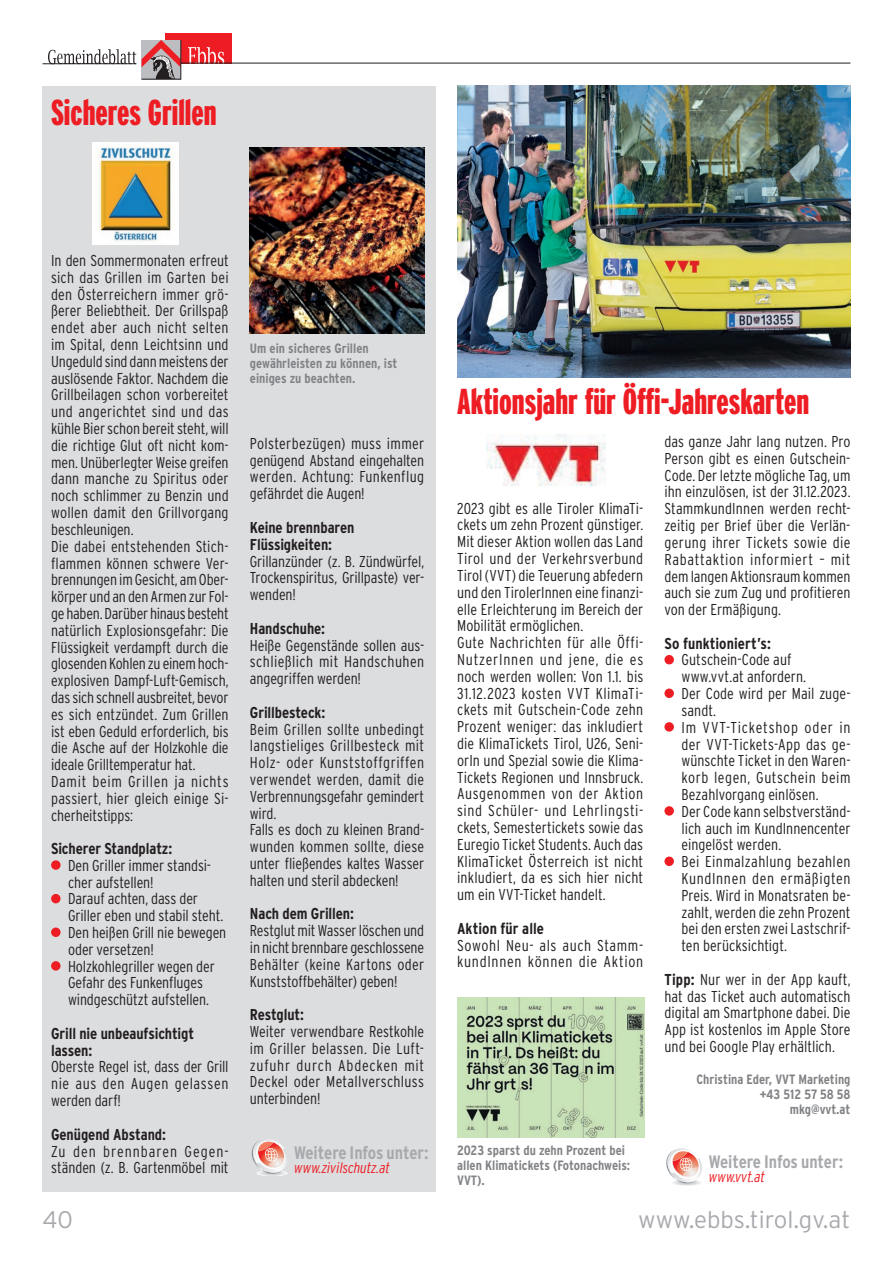
<style>
.page{position:relative;width:893px;height:1263px;background:#fff}
.page>*{position:absolute;margin:0;border:0;box-sizing:border-box;transform-origin:0 0}
.t1{font:900 36px "Interstate Compressed";color:#ee1d23}
.t2{font:300 24px "Interstate";color:#a8a9ad}
.t3{font:700 18px "Interstate Condensed";letter-spacing:-.005em;color:#a8a9ad}
.t4{font:300 15.75px/16.8px "Interstate Condensed";color:#231f20;text-align:justify}
.t5{font:700 15.75px/16.8px "Interstate Condensed";letter-spacing:-.005em;color:#231f20}
.t6{font:300 15.75px/16.8px "Interstate Condensed";letter-spacing:.04em;color:#231f20}
.t7{font:italic 300 15px "Interstate Condensed";color:#ee1d23}
.t8{font:700 13.5px/15px "Interstate Condensed";color:#808285}
.s1{font-weight:700}
</style>
<div class="page">
<div style="left:165px;top:33px;width:67px;height:31px;background:#ee1d23"></div>
<hr style="left:43px;top:63px;width:93px;height:1px;background:#231f20">
<svg style="left:188px;top:47px;width:36px;height:16px"></svg>
<svg style="left:48px;top:40px;width:133px;height:40px"></svg>
<hr style="left:181px;top:63px;width:669px;height:1px;background:#231f20">
<div style="left:43px;top:86px;width:393px;height:1106px;background:#dcdddf"></div>
<div style="left:51px;top:860px;width:10px;height:10px;background:#ee1d23;border-radius:50%"></div>
<div style="left:51px;top:894px;width:10px;height:9px;background:#ee1d23;border-radius:50%"></div>
<div style="left:51px;top:927px;width:10px;height:10px;background:#ee1d23;border-radius:50%"></div>
<div style="left:51px;top:961px;width:10px;height:9px;background:#ee1d23;border-radius:50%"></div>
<div style="left:257px;top:1170px;width:31px;height:6px;background:#ecedee;border-radius:50%"></div>
<svg style="left:251px;top:1140px;width:36px;height:36px"></svg>
<svg style="left:666px;top:1148px;width:36px;height:38px"></svg>
<img style="left:250px;top:147px;width:174px;height:186px">
<img style="left:93px;top:142px;width:86px;height:102px">
<div style="left:664px;top:655px;width:10px;height:9px;background:#ee1d23;border-radius:50%"></div>
<div style="left:664px;top:688px;width:10px;height:10px;background:#ee1d23;border-radius:50%"></div>
<div style="left:664px;top:722px;width:10px;height:10px;background:#ee1d23;border-radius:50%"></div>
<div style="left:664px;top:806px;width:10px;height:10px;background:#ee1d23;border-radius:50%"></div>
<div style="left:664px;top:856px;width:10px;height:10px;background:#ee1d23;border-radius:50%"></div>
<img style="left:457px;top:997px;width:187px;height:141px">
<img style="left:486px;top:434px;width:120px;height:52px">
<img style="left:457px;top:85px;width:393px;height:292px">
<h1 class="t1" style="left:51px;top:92px;width:167px">Sicheres Grillen</h1>
<p class="t4" style="left:51px;top:252px;width:179px;text-align:left">In den Sommermonaten erfreut sich das Grillen im Garten bei den Österreichern immer grö&shy;ßerer Beliebtheit. Der Grillspaß endet aber auch nicht selten im Spital, denn Leichtsinn und<br>Ungeduld sind dann meistens der auslösende Faktor. Nachdem die<br>Grillbeilagen schon vorbereitet und angerichtet sind und das kühle Bier schon bereit steht, will die richtige Glut oft nicht kom&shy;men. Unüberlegter Weise greifen dann manche zu Spiritus oder noch schlimmer zu Benzin und wollen damit den Grillvorgang beschleunigen.<br>Die dabei entstehenden Stich&shy;flammen können schwere Ver&shy;brennungen im Gesicht, am Ober&shy;körper und an den Armen zur Fol&shy;ge haben. Darüber hinaus besteht natürlich Explosionsgefahr: Die<br>Flüssigkeit verdampft durch die glosenden Kohlen zu einem hoch&shy;explosiven Dampf-Luft-Gemisch, das sich schnell ausbreitet, bevor es sich entzündet. Zum Grillen ist eben Geduld erforderlich, bis die Asche auf der Holzkohle die ideale Grilltemperatur hat.<br>Damit beim Grillen ja nichts passiert, hier gleich einige Si&shy;cherheitstipps:</p>
<p class="t5" style="left:51px;top:840px;width:123px">Sicherer Standplatz:</p>
<p class="t4" style="left:68px;top:857px;width:160px;text-align:left">Den Griller immer standsi&shy;cher aufstellen!<br>Darauf achten, dass der<br>Griller eben und stabil steht.<br>Den heißen Grill nie bewegen oder versetzen!<br>Holzkohlegriller wegen der<br>Gefahr des Funkenfluges windgeschützt aufstellen.</p>
<p class="t5" style="left:51px;top:1025px;width:144px">Grill nie unbeaufsichtigt lassen:</p>
<p class="t4" style="left:51px;top:1058px;width:179px">Oberste Regel ist, dass der Grill nie aus den Augen gelassen werden darf!</p>
<p class="t5" style="left:51px;top:1126px;width:116px">Genügend Abstand:</p>
<p class="t4" style="left:51px;top:1142px;width:179px">Zu den brennbaren Gegen&shy;ständen (z. B. Gartenmöbel mit</p>
<p class="t8" style="left:250px;top:341px;width:149px">Um ein sicheres Grillen gewährleisten zu können, ist einiges zu beachten.</p>
<p class="t4" style="left:250px;top:435px;width:176px">Polsterbezügen) muss immer genügend Abstand eingehalten werden. Achtung: Funkenflug gefährdet die Augen!</p>
<p class="t5" style="left:250px;top:519px;width:106px">Keine brennbaren<br>Flüssigkeiten:</p>
<p class="t4" style="left:250px;top:552px;width:176px">Grillanzünder (z. B. Zündwürfel, Trockenspiritus, Grillpaste) ver&shy;wenden!</p>
<p class="t5" style="left:250px;top:620px;width:77px">Handschuhe:</p>
<p class="t4" style="left:250px;top:636px;width:176px">Heiße Gegenstände sollen aus&shy;schließlich mit Handschuhen angegriffen werden!</p>
<p class="t5" style="left:250px;top:704px;width:77px">Grillbesteck:</p>
<p class="t4" style="left:250px;top:720px;width:176px;text-align:left">Beim Grillen sollte unbedingt langstieliges Grillbesteck mit<br>Holz- oder Kunststoffgriffen verwendet werden, damit die<br>Verbrennungsgefahr gemindert wird.<br>Falls es doch zu kleinen Brand&shy;wunden kommen sollte, diese unter fließendes kaltes Wasser halten und steril abdecken!</p>
<p class="t5" style="left:250px;top:905px;width:105px">Nach dem Grillen:</p>
<p class="t4" style="left:250px;top:922px;width:176px">Restglut mit Wasser löschen und in nicht brennbare geschlossene Behälter (keine Kartons oder Kunststoffbehälter) geben!</p>
<p class="t5" style="left:250px;top:1006px;width:56px">Restglut:</p>
<p class="t4" style="left:250px;top:1023px;width:176px">Weiter verwendbare Restkohle im Griller belassen. Die Luft&shy;zufuhr durch Abdecken mit Deckel oder Metallverschluss unterbinden!</p>
<p class="t3" style="left:294px;top:1142px;width:136px">Weitere Infos unter:</p>
<p class="t7" style="left:294px;top:1159px;width:97px">www.zivilschutz.at</p>
<h1 class="t1" style="left:457px;top:382px;width:354px">Aktionsjahr für Öffi-Jahreskarten</h1>
<p class="t4" style="left:664px;top:433px;width:188px">das ganze Jahr lang nutzen. Pro Person gibt es einen Gutschein-Code. Der letzte mögliche Tag, um ihn einzulösen, ist der 31.12.2023.<br>StammkundInnen werden recht&shy;zeitig per Brief über die Verlän&shy;gerung ihrer Tickets sowie die Rabattaktion informiert – mit dem langen Aktionsraum kommen auch sie zum Zug und profitieren von der Ermäßigung.</p>
<p class="t5" style="left:664px;top:635px;width:108px">So funktioniert’s:</p>
<p class="t4" style="left:681px;top:651px;width:171px;text-align:left">Gutschein-Code auf www.vvt.at anfordern.<br>Der Code wird per Mail zuge&shy;sandt.<br>Im VVT-Ticketshop oder in der VVT-Tickets-App das ge&shy;wünschte Ticket in den Waren&shy;korb legen, Gutschein beim<br>Bezahlvorgang einlösen.<br>Der Code kann selbstverständ&shy;lich auch im KundInnencenter eingelöst werden.<br>Bei Einmalzahlung bezahlen<br>KundInnen den ermäßigten<br>Preis. Wird in Monatsraten be&shy;zahlt, werden die zehn Prozent bei den ersten zwei Lastschrif&shy;ten berücksichtigt.</p>
<p class="t4" style="left:664px;top:971px;width:188px"><span class="s1">Tipp:</span> Nur wer in der App kauft, hat das Ticket auch automatisch digital am Smartphone dabei. Die App ist kostenlos im Apple Store und bei Google Play erhältlich.</p>
<p class="t8" style="left:696px;top:1071px;width:155px;text-align:right">Christina Eder, VVT Marketing +43 512 57 58 58 mkg@vvt.at</p>
<p class="t8" style="left:457px;top:1143px;width:175px">2023 sparst du zehn Prozent bei allen Klimatickets (Fotonachweis:<br>VVT).</p>
<p class="t4" style="left:457px;top:500px;width:188px;text-align:left">2023 gibt es alle Tiroler KlimaTi&shy;ckets um zehn Prozent günstiger.<br>Mit dieser Aktion wollen das Land<br>Tirol und der Verkehrsverbund<br>Tirol (VVT) die Teuerung abfedern und den TirolerInnen eine finanzi&shy;elle Erleichterung im Bereich der<br>Mobilität ermöglichen.<br>Gute Nachrichten für alle Öffi-<br>NutzerInnen und jene, die es noch werden wollen: Von 1.1. bis<br>31.12.2023 kosten VVT KlimaTi&shy;ckets mit Gutschein-Code zehn<br>Prozent weniger: das inkludiert die KlimaTickets Tirol, U26, Seni&shy;orIn und Spezial sowie die Klima-<br>Tickets Regionen und Innsbruck.<br>Ausgenommen von der Aktion sind Schüler- und Lehrlingsti&shy;ckets, Semestertickets sowie das<br>Euregio Ticket Students. Auch das<br>KlimaTicket Österreich ist nicht inkludiert, da es sich hier nicht um ein VVT-Ticket handelt.</p>
<p class="t5" style="left:457px;top:920px;width:88px">Aktion für alle</p>
<p class="t6" style="left:457px;top:936px;width:188px">Sowohl Neu- als auch Stamm&shy;kundInnen können die Aktion</p>
<p class="t3" style="left:709px;top:1152px;width:136px">Weitere Infos unter:</p>
<p class="t7" style="left:709px;top:1168px;width:58px">www.vvt.at</p>
<h2 class="t2" style="left:43px;top:1206px;width:32px">40</h2>
<h2 class="t2" style="left:638px;top:1206px;width:214px">www.ebbs.tirol.gv.at</h2>
</div>
